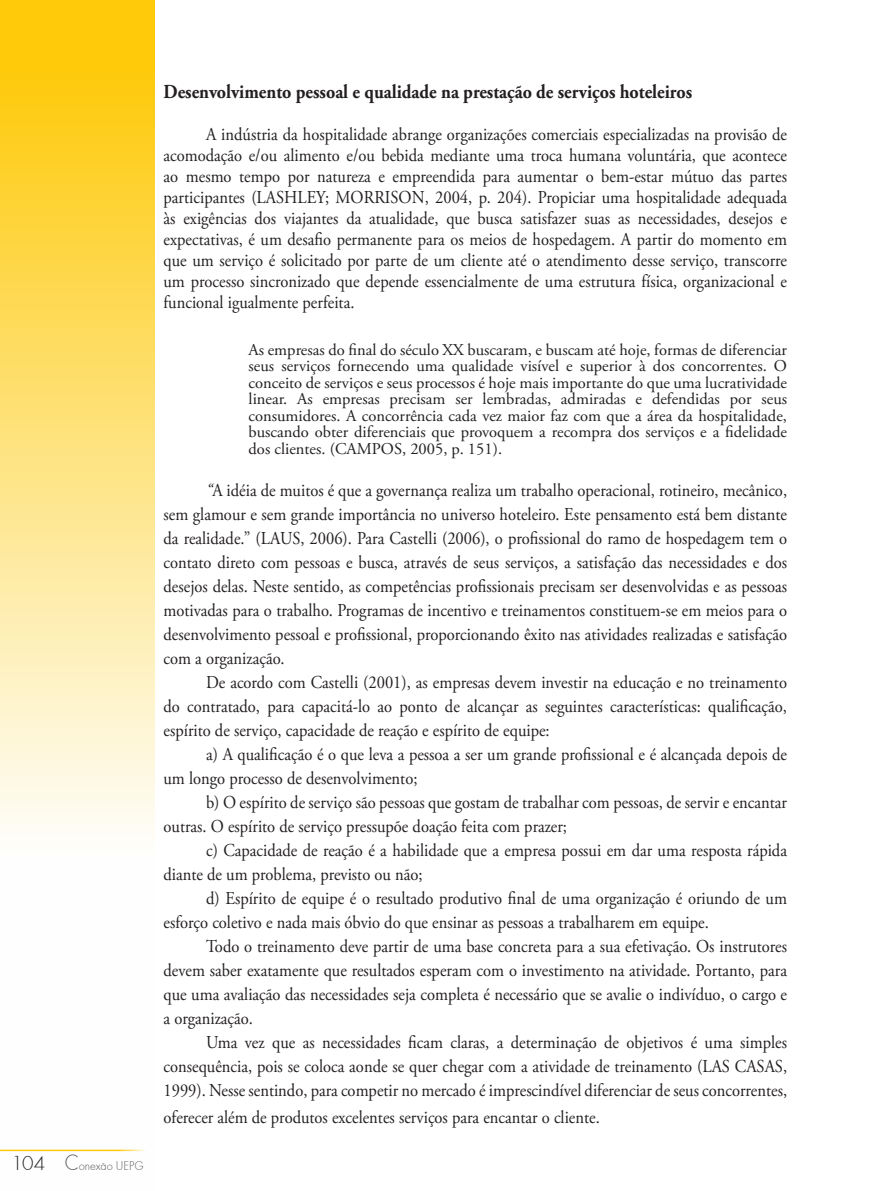
<style>
.page{position:relative;width:893px;height:1191px;background:#fff}
.page>*{position:absolute;margin:0;border:0;box-sizing:border-box;transform-origin:0 0}
.t1{font:700 19.8px "Adobe Garamond Pro";color:#231f20;scale:.91 1}
.t2{font:18.15px/24px "Adobe Garamond Pro";color:#231f20;text-align:justify;scale:.91 1}
.t3{font:16.5px/16.5px "Adobe Garamond Pro";color:#231f20;text-align:justify}
.t4{font:13.2px "Futura TEE Ligh";color:#57585a;scale:.91 1}
.s1{font-size:21px;color:#231f20}
.s2{font-size:23.1px}
.s3{font-style:italic}
</style>
<div class="page">
<svg style="left:0;top:0;width:155px;height:1152px"></svg>
<hr style="left:0;top:1149px;width:149px;height:2px;background:#feca0a">
<p class="t4" style="left:12px;top:1158px;width:147px"><span class="s1">104</span> <span class="s2">C</span>onexao UEPG</p>
<p class="t4" style="left:102px;top:1154px;width:4px">-</p>
<p class="t1" style="left:164px;top:80px;width:582px">Desenvolvimento pessoal e qualidade na prestação de serviços hoteleiros</p>
<p class="t2" style="left:164px;top:124px;width:687px;line-height:21px;text-indent:43px">A indústria da hospitalidade abrange organizações comerciais especializadas na provisão de acomodação e/ou alimento e/ou bebida mediante uma troca humana voluntária, que acontece ao mesmo tempo por natureza e empreendida para aumentar o bem-estar mútuo das partes participantes (LASHLEY; MORRISON, 2004, p. 204). Propiciar uma hospitalidade adequada às exigências dos viajantes da atualidade, que busca satisfazer suas as necessidades, desejos e expectativas, é um desafio permanente para os meios de hospedagem. A partir do momento em que um serviço é solicitado por parte de um cliente até o atendimento desse serviço, transcorre um processo sincronizado que depende essencialmente de uma estrutura física, organizacional e funcional igualmente perfeita.</p>
<p class="t3" style="left:249px;top:342px;width:540px">As empresas do final do século XX buscaram, e buscam até hoje, formas de diferenciar seus serviços fornecendo uma qualidade visível e superior à dos concorrentes. O conceito de serviços e seus processos é hoje mais importante do que uma lucratividade linear. As empresas precisam ser lembradas, admiradas e defendidas por seus consumidores. A concorrência cada vez maior faz com que a área da hospitalidade, buscando obter diferenciais que provoquem a recompra dos serviços e a fidelidade dos clientes. (CAMPOS, 2005, p. 151).</p>
<p class="t2" style="left:164px;top:478px;width:687px;text-indent:43px"><span class="s3">“</span>A idéia de muitos é que a governança realiza um trabalho operacional, rotineiro, mecânico, sem glamour e sem grande importância no universo hoteleiro. Este pensamento está bem distante da realidade.” (LAUS, 2006). Para Castelli (2006), o profissional do ramo de hospedagem tem o contato direto com pessoas e busca, através de seus serviços, a satisfação das necessidades e dos desejos delas. Neste sentido, as competências profissionais precisam ser desenvolvidas e as pessoas motivadas para o trabalho. Programas de incentivo e treinamentos constituem-se em meios para o desenvolvimento pessoal e profissional, proporcionando êxito nas atividades realizadas e satisfação com a organização.</p>
<p class="t2" style="left:164px;top:670px;width:687px;text-indent:43px">De acordo com Castelli (2001), as empresas devem investir na educação e no treinamento do contratado, para capacitá-lo ao ponto de alcançar as seguintes características: qualificação, espírito de serviço, capacidade de reação e espírito de equipe:</p>
<p class="t2" style="left:164px;top:742px;width:687px;text-indent:43px">a) A qualificação é o que leva a pessoa a ser um grande profissional e é alcançada depois de um longo processo de desenvolvimento;</p>
<p class="t2" style="left:164px;top:790px;width:687px;text-indent:43px">b) O espírito de serviço são pessoas que gostam de trabalhar com pessoas, de servir e encantar outras. O espírito de serviço pressupõe doação feita com prazer;</p>
<p class="t2" style="left:164px;top:838px;width:687px;text-indent:43px">c) Capacidade de reação é a habilidade que a empresa possui em dar uma resposta rápida diante de um problema, previsto ou não;</p>
<p class="t2" style="left:164px;top:886px;width:687px;text-indent:43px">d) Espírito de equipe é o resultado produtivo final de uma organização é oriundo de um esforço coletivo e nada mais óbvio do que ensinar as pessoas a trabalharem em equipe.</p>
<p class="t2" style="left:164px;top:934px;width:687px;text-indent:43px">Todo o treinamento deve partir de uma base concreta para a sua efetivação. Os instrutores devem saber exatamente que resultados esperam com o investimento na atividade. Portanto, para que uma avaliação das necessidades seja completa é necessário que se avalie o indivíduo, o cargo e a organização.</p>
<p class="t2" style="left:164px;top:1030px;width:687px;text-indent:43px">Uma vez que as necessidades ficam claras, a determinação de objetivos é uma simples consequência, pois se coloca aonde se quer chegar com a atividade de treinamento (LAS CASAS, 1999). Nesse sentindo, para competir no mercado é imprescindível diferenciar de seus concorrentes,</p>
<p class="t2" style="left:164px;top:1105px;width:481px">oferecer além de produtos excelentes serviços para encantar o cliente.</p>
</div>
